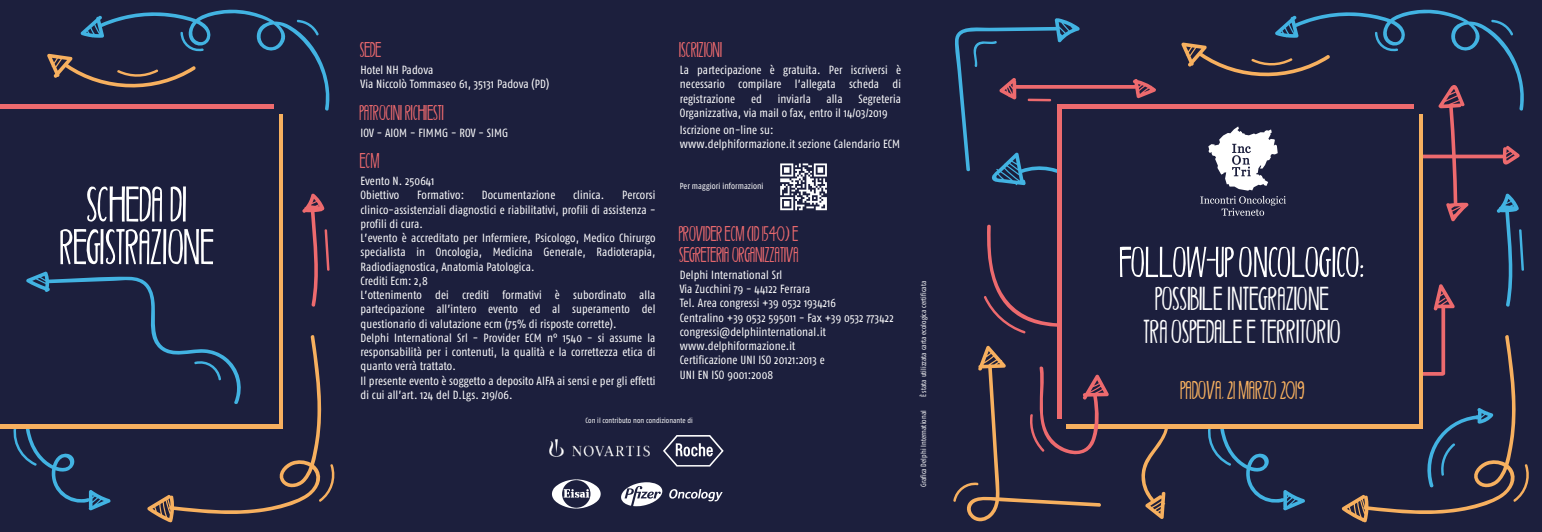
<style>
.page{position:relative;width:1542px;height:532px;background:#fff}
.page>*{position:absolute;margin:0;border:0;box-sizing:border-box;transform-origin:0 0}
.t1{font:58.62px/42.5px "Barden";color:#fff;text-align:center}
.t2{font:50.5px "Barden";color:#fff}
.t3{font:38.75px/32.9px "Barden";color:#fff;text-align:center}
.t4{font:30.25px "Barden";color:#f7b05f}
.t5{font:25px/21.5px "Barden";color:#ed6a6e}
.t6{font:11.88px/14.2px "Fago Co";letter-spacing:.01em;color:#fff}
.t7{font:8.75px "Fago Co";letter-spacing:.01em;color:#fff}
.t8{font:7.5px "Fago Co";letter-spacing:.01em;color:#fff}
</style>
<div class="page">
<div style="left:0;top:0;width:1541px;height:531px;background:#1c1f3d"></div>
<svg style="left:149px;top:334px;width:173px;height:188px"></svg>
<svg style="left:302px;top:193px;width:27px;height:114px"></svg>
<svg style="left:47px;top:9px;width:283px;height:102px"></svg>
<svg style="left:318px;top:463px;width:17px;height:39px"></svg>
<div style="left:0;top:109px;width:278px;height:314px;background:#1c1f3d"></div>
<svg style="left:10px;top:271px;width:234px;height:240px"></svg>
<svg style="left:663px;top:435px;width:60px;height:31px"></svg>
<svg style="left:552px;top:479px;width:48px;height:29px"></svg>
<svg style="left:780px;top:163px;width:47px;height:47px"></svg>
<svg style="left:953px;top:9px;width:576px;height:514px"></svg>
<img style="left:549px;top:439px;width:101px;height:18px">
<svg style="left:621px;top:482px;width:41px;height:24px"></svg>
<svg style="left:669px;top:489px;width:53px;height:12px"></svg>
<h1 class="t1" style="left:61px;top:180px;width:156px">SCHEDA DI<br>REGISTRAZIONE</h1>
<h3 class="t5" style="left:360px;top:38px;width:23px">SEDE</h3>
<p class="t6" style="left:360px;top:63px;width:190px">Hotel NH Padova<br>Via Niccolò Tommaseo 61, 35131 Padova (PD)</p>
<h3 class="t5" style="left:360px;top:100px;width:86px">PATROCINI RICHIESTI</h3>
<p class="t6" style="left:360px;top:125px;width:149px">IOV - AIOM - FIMMG - ROV - SIMG</p>
<h3 class="t5" style="left:360px;top:149px;width:21px">ECM</h3>
<p class="t6" style="left:360px;top:173px;width:75px">Evento N. 250641<br>Obiettivo</p>
<p class="t6" style="left:360px;top:188px;width:296px;text-indent:262px">Percorsi clinico-assistenziali diagnostici e riabilitativi, profili di assistenza - profili di cura.<br>L’evento è accreditato per Infermiere, Psicologo, Medico Chirurgo specialista in Oncologia, Medicina Generale, Radioterapia, Radiodiagnostica, Anatomia Patologica.<br>Crediti Ecm: 2,8<br>L’ottenimento dei crediti formativi è subordinato alla partecipazione all’intero evento ed al superamento del questionario di valutazione ecm (75% di risposte corrette).<br>Delphi International Srl - Provider ECM n° 1540 - si assume la responsabilità per i contenuti, la qualità e la correttezza etica di quanto verrà trattato.<br>Il presente evento è soggetto a deposito AIFA ai sensi e per gli effetti di cui all’art. 124 del D.Lgs. 219/06.</p>
<p class="t6" style="left:417px;top:188px;width:49px">Formativo:</p>
<p class="t6" style="left:482px;top:188px;width:75px">Documentazione</p>
<p class="t6" style="left:573px;top:188px;width:33px">clinica.</p>
<h3 class="t5" style="left:679px;top:38px;width:45px">ISCRIZIONI</h3>
<p class="t6" style="left:679px;top:63px;width:223px;text-align:justify">La partecipazione è gratuita. Per iscriversi è necessario compilare l’allegata scheda di registrazione</p>
<p class="t6" style="left:679px;top:91px;width:223px;text-indent:179px">Segreteria<br>Organizzativa, via mail o fax, entro il 14/03/2019</p>
<p class="t6" style="left:679px;top:122px;width:222px">Iscrizione on-line su:<br>www.delphiformazione.it sezione Calendario ECM</p>
<p class="t7" style="left:679px;top:181px;width:85px">Per maggiori informazioni</p>
<h3 class="t5" style="left:679px;top:221px;width:121px">PROVIDER ECM (ID 1540) E<br>SEGRETERIA ORGANIZZATIVA</h3>
<p class="t6" style="left:679px;top:267px;width:215px">Delphi International Srl<br>Via Zucchini 79 - 44122 Ferrara<br>Tel. Area congressi +39 0532 1934216<br>Centralino +39 0532 595011 - Fax +39 0532 773422 congressi@delphiinternational.it www.delphiformazione.it<br>Certificazione UNI ISO 20121:2013 e<br>UNI EN ISO 9001:2008</p>
<p class="t6" style="left:751px;top:91px;width:12px">ed</p>
<p class="t6" style="left:778px;top:91px;width:35px">inviarla</p>
<p class="t6" style="left:826px;top:91px;width:18px">alla</p>
<p class="t8" style="left:585px;top:416px;width:109px">Con il contributo non condizionante di</p>
<p class="t8" style="left:919px;top:397px;width:118px;rotate:-90deg">È stata utilizzata carta ecologica certificata</p>
<p class="t8" style="left:919px;top:487px;width:78px;rotate:-90deg">Grafica Delphi International</p>
<h2 class="t2" style="left:1120px;top:230px;width:247px">FOLLOW-UP ONCOLOGICO:</h2>
<h3 class="t3" style="left:1144px;top:280px;width:199px">POSSIBILE INTEGRAZIONE<br>TRA OSPEDALE E TERRITORIO</h3>
<h3 class="t4" style="left:1181px;top:371px;width:125px">PADOVA, 21 MARZO 2019</h3>
</div>
